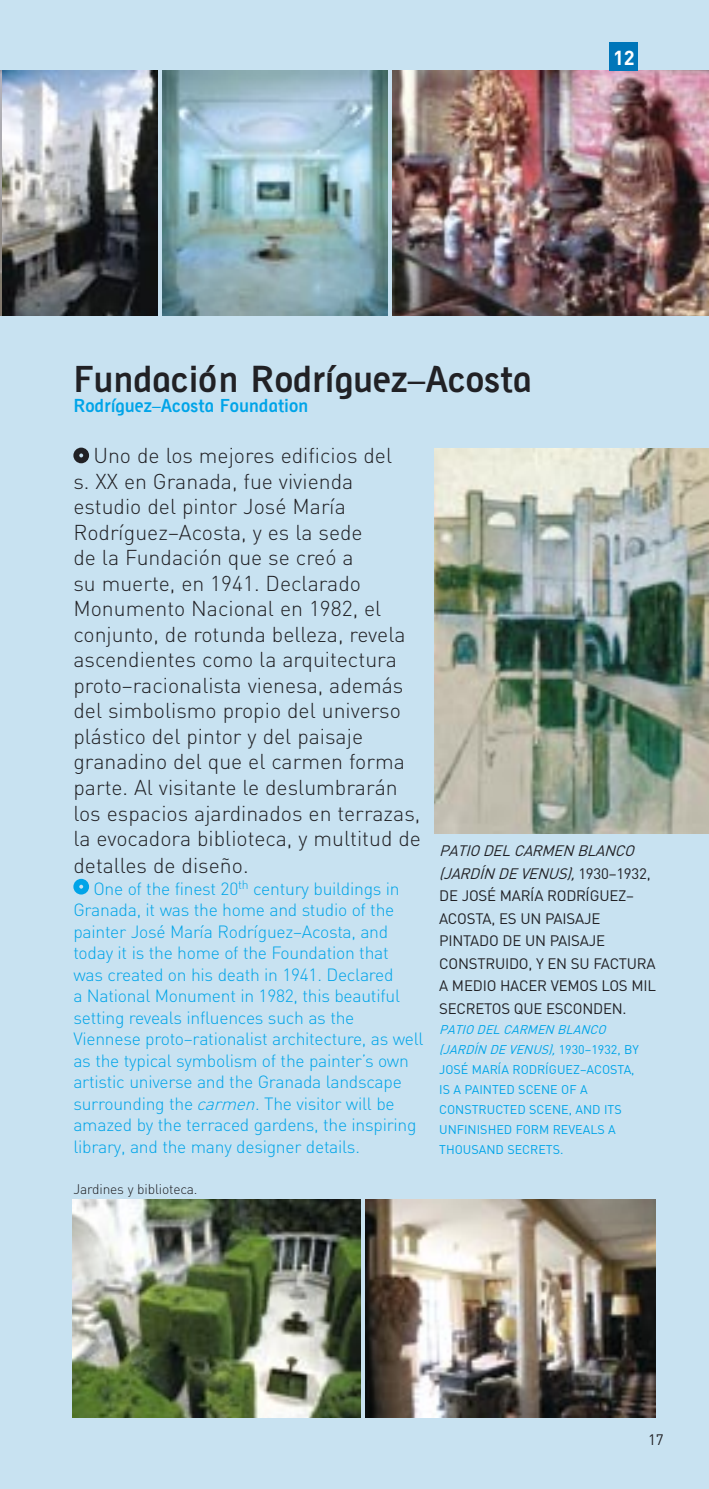
<style>
.page{position:relative;width:709px;height:1489px;background:#fff}
.page>*{position:absolute;margin:0;border:0;box-sizing:border-box;transform-origin:0 0}
.t1{font:35px "VSV Alergia Bold";color:#212125}
.t2{font:300 21.25px/25.5px "DIN";color:#212125}
.t3{font:700 20px "DIN";color:#fff}
.t4{font:300 17.5px/21.5px "DIN";letter-spacing:-.015em;color:#00a4e8}
.t5{font:17.5px "VSV Alergia Bold";color:#00a4e8}
.t6{font:15px/22.5px "DIN";letter-spacing:-.015em;color:#212125}
.t7{font:300 13.75px "DIN";letter-spacing:-.01em;color:#212125}
.t8{font:12.5px/20px "DIN";color:#00a4e8}
.s1{font-style:italic}
</style>
<div class="page">
<div style="left:0;top:0;width:709px;height:1488px;background:#c8e2f1"></div>
<svg style="left:73px;top:447px;width:16px;height:16px"></svg>
<svg style="left:73px;top:878px;width:16px;height:16px"></svg>
<img style="left:365px;top:1199px;width:291px;height:218px">
<img style="left:392px;top:71px;width:317px;height:244px">
<img style="left:2px;top:71px;width:155px;height:244px">
<img style="left:434px;top:448px;width:275px;height:385px">
<img style="left:162px;top:71px;width:225px;height:244px">
<img style="left:72px;top:1199px;width:288px;height:218px">
<div style="left:609px;top:43px;width:29px;height:28px;background:#0076b9"></div>
<p class="t3" style="left:613px;top:45px;width:23px">12</p>
<h1 class="t1" style="left:73px;top:356px;width:460px">Fundación Rodríguez–Acosta</h1>
<p class="t5" style="left:73px;top:394px;width:236px">Rodríguez–Acosta Foundation</p>
<p class="t2" style="left:73px;top:442px;width:349px;text-indent:20px">Uno de los mejores edificios del<br>s. XX en Granada, fue vivienda estudio del pintor José María<br>Rodríguez–Acosta, y es la sede<br>de la Fundación que se creó a<br>su muerte, en 1941. Declarado<br>Monumento Nacional en 1982, el conjunto, de rotunda belleza, revela ascendientes como la arquitectura proto–racionalista vienesa, además del simbolismo propio del universo plástico del pintor y del paisaje granadino del que el carmen forma parte. Al visitante le deslumbrarán los espacios ajardinados en terrazas, la evocadora biblioteca, y multitud de detalles de diseño.</p>
<p class="t4" style="left:73px;top:877px;width:351px;text-indent:20px">One of the finest 20<sup>th</sup> century buildings in Granada, it was the home and studio of the painter José María Rodríguez–Acosta, and today it is the home of the Foundation that<br>was created on his death in 1941. Declared<br>a National Monument in 1982, this beautiful setting reveals influences such as the Viennese proto–rationalist architecture, as well as the typical symbolism of the painter’s own artistic universe and the Granada landscape surrounding the <span class="s1">carmen</span>. The visitor will be amazed by the terraced gardens, the inspiring library, and the many designer details.</p>
<p class="t7" style="left:73px;top:1180px;width:126px">Jardines y biblioteca<span class="s1">.</span></p>
<p class="t6" style="left:439px;top:839px;width:218px"><span class="s1">PATIO DEL CARMEN BLANCO (JARDÍN DE VENUS),</span> 1930–1932,<br>DE JOSÉ MARÍA RODRÍGUEZ–<br>ACOSTA, ES UN PAISAJE<br>PINTADO DE UN PAISAJE<br>CONSTRUIDO, Y EN SU FACTURA<br>A MEDIO HACER VEMOS LOS MIL<br>SECRETOS QUE ESCONDEN.</p>
<p class="t8" style="left:439px;top:1018px;width:201px"><span class="s1">PATIO DEL CARMEN BLANCO (JARDÍN DE VENUS),</span> 1930–1932, BY<br>JOSÉ MARÍA RODRÍGUEZ–ACOSTA,<br>IS A PAINTED SCENE OF A<br>CONSTRUCTED SCENE, AND ITS<br>UNFINISHED FORM REVEALS A<br>THOUSAND SECRETS.</p>
<p class="t6" style="left:648px;top:1428px;width:17px">17</p>
</div>
